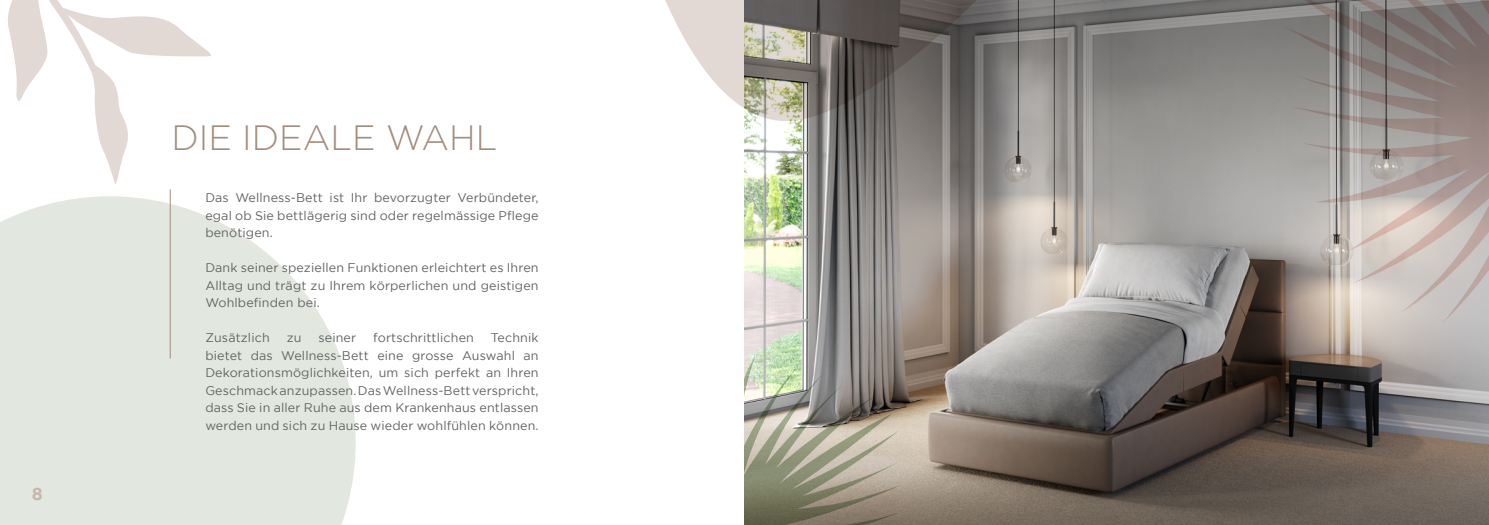
<style>
.page{position:relative;width:1489px;height:525px;background:#fff}
.page>*{position:absolute;margin:0;border:0;box-sizing:border-box;transform-origin:0 0}
.t1{font:300 35px "Gotham";color:#a48d7d}
.t2{font:700 17.5px "Gotham";color:#c6b7ac}
.t3{font:12.5px/17.5px "Gotham";letter-spacing:.01em;color:#646363;text-align:justify}
</style>
<div class="page">
<img style="left:744px;top:0;width:744px;height:524px">
<svg style="left:0;top:196px;width:355px;height:328px;background:#e5eae3"></svg>
<svg style="left:8px;top:0;width:203px;height:184px"></svg>
<hr style="left:170px;top:189px;width:1px;height:169px;background:#a48d7d">
<svg style="left:1283px;top:0;width:205px;height:347px;background:#a8a09c"></svg>
<svg style="left:744px;top:352px;width:157px;height:172px;background:#9c9a89"></svg>
<svg style="left:665px;top:0;width:326px;height:121px;background:#8f8b86"></svg>
<h2 class="t2" style="left:32px;top:483px;width:13px">8</h2>
<h1 class="t1" style="left:171px;top:118px;width:327px">DIE IDEALE WAHL</h1>
<p class="t3" style="left:205px;top:189px;width:335px">Das Wellness-Bett ist Ihr bevorzugter Verbündeter, egal ob Sie bettlägerig sind oder regelmässige Pflege benötigen.</p>
<p class="t3" style="left:205px;top:259px;width:335px">Dank seiner speziellen Funktionen erleichtert es Ihren Alltag und trägt zu Ihrem körperlichen und geistigen Wohlbefinden bei.</p>
<p class="t3" style="left:205px;top:329px;width:66px">Zusätzlich</p>
<p class="t3" style="left:287px;top:329px;width:16px">zu</p>
<p class="t3" style="left:318px;top:329px;width:39px">seiner</p>
<p class="t3" style="left:373px;top:329px;width:102px">fortschrittlichen</p>
<p class="t3" style="left:205px;top:329px;width:335px;text-indent:285px">Technik bietet das Wellness-Bett eine grosse Auswahl an Dekorationsmöglichkeiten, um sich perfekt an Ihren Geschmack anzupassen. Das Wellness-Bett verspricht, dass Sie in aller Ruhe aus dem Krankenhaus entlassen werden und sich zu Hause wieder wohlfühlen können.</p>
</div>
